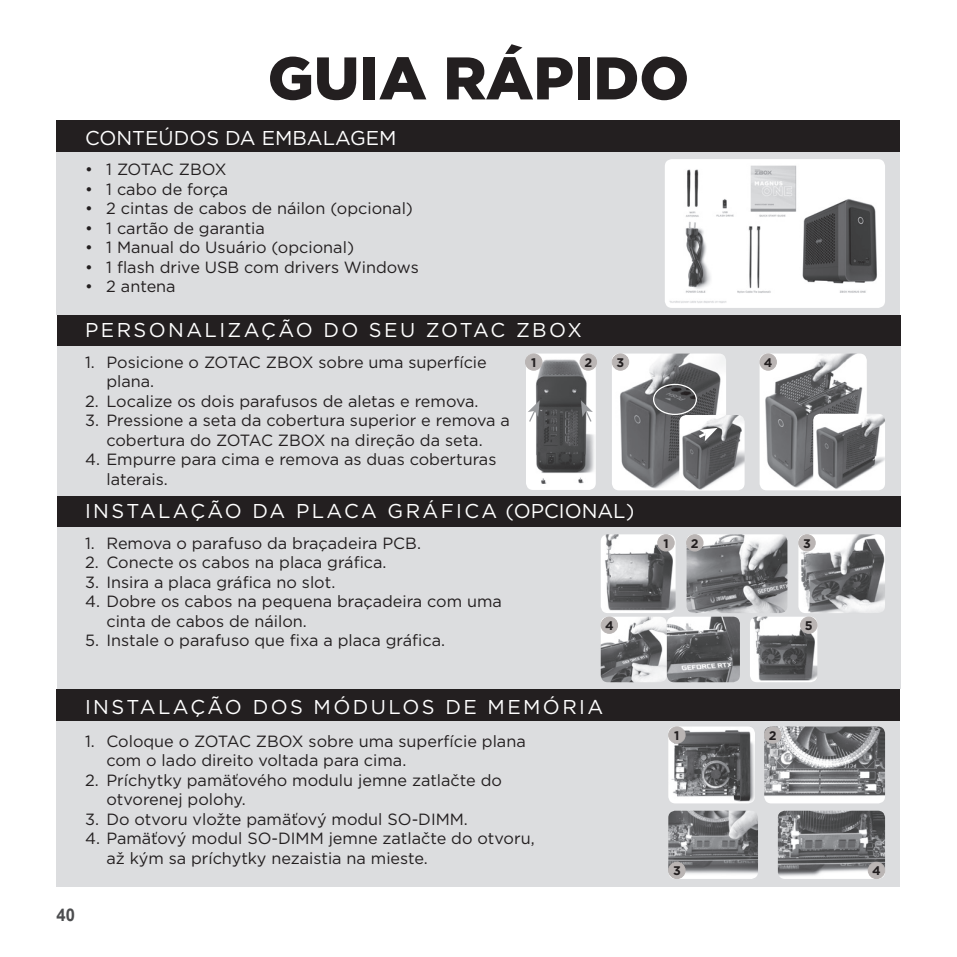
<style>
.page{position:relative;width:957px;height:957px;background:#fff}
.page>*{position:absolute;margin:0;border:0;box-sizing:border-box;transform-origin:0 0}
.t1{font:900 60px "Gotham";color:#231f20}
.t2{font:20px "Gotham";letter-spacing:.12em;color:#fff}
.t3{font:700 17.5px "Arial";color:#4c4d4f;scale:.95 1}
.t4{font:16.25px/19.5px "Gotham";color:#231f20}
.t5{font:700 12.5px "Gotham";color:#231f20}
</style>
<div class="page">
<div style="left:57px;top:120px;width:843px;height:32px;background:#231f20"></div>
<div style="left:57px;top:315px;width:843px;height:32px;background:#231f20"></div>
<div style="left:57px;top:347px;width:843px;height:149px;background:#dcdddf"></div>
<div style="left:57px;top:152px;width:843px;height:163px;background:#dcdddf"></div>
<div style="left:57px;top:496px;width:843px;height:31px;background:#231f20"></div>
<div style="left:57px;top:527px;width:843px;height:162px;background:#dcdddf"></div>
<div style="left:57px;top:689px;width:843px;height:32px;background:#231f20"></div>
<div style="left:57px;top:721px;width:843px;height:165px;background:#dcdddf"></div>
<img style="left:601px;top:534px;width:74px;height:79px">
<img style="left:686px;top:534px;width:101px;height:79px">
<img style="left:798px;top:534px;width:87px;height:79px">
<img style="left:601px;top:616px;width:139px;height:66px">
<img style="left:750px;top:616px;width:67px;height:66px">
<div style="left:658px;top:535px;width:16px;height:16px;background:#bab5b4;border-radius:50%"></div>
<div style="left:657px;top:534px;width:17px;height:17px;border:1px solid #bab5b4;border-radius:50%"></div>
<div style="left:686px;top:535px;width:17px;height:16px;background:#bab5b4;border-radius:50%"></div>
<div style="left:686px;top:534px;width:17px;height:17px;border:1px solid #bab5b4;border-radius:50%"></div>
<div style="left:799px;top:535px;width:16px;height:16px;background:#bab5b4;border-radius:50%"></div>
<div style="left:798px;top:534px;width:17px;height:17px;border:1px solid #bab5b4;border-radius:50%"></div>
<div style="left:601px;top:617px;width:16px;height:16px;background:#bab5b4;border-radius:50%"></div>
<div style="left:601px;top:616px;width:17px;height:17px;border:1px solid #bab5b4;border-radius:50%"></div>
<div style="left:800px;top:617px;width:17px;height:16px;background:#bab5b4;border-radius:50%"></div>
<div style="left:800px;top:616px;width:17px;height:17px;border:1px solid #bab5b4;border-radius:50%"></div>
<img style="left:665px;top:159px;width:220px;height:149px">
<img style="left:668px;top:726px;width:87px;height:77px">
<img style="left:764px;top:726px;width:121px;height:77px">
<img style="left:668px;top:810px;width:90px;height:69px">
<img style="left:778px;top:810px;width:107px;height:69px">
<div style="left:668px;top:727px;width:17px;height:16px;background:#bab5b4;border-radius:50%"></div>
<div style="left:668px;top:726px;width:17px;height:17px;border:1px solid #bab5b4;border-radius:50%"></div>
<div style="left:764px;top:727px;width:17px;height:16px;background:#bab5b4;border-radius:50%"></div>
<div style="left:764px;top:726px;width:17px;height:17px;border:1px solid #bab5b4;border-radius:50%"></div>
<div style="left:668px;top:862px;width:17px;height:16px;background:#bab5b4;border-radius:50%"></div>
<div style="left:668px;top:862px;width:17px;height:17px;border:1px solid #bab5b4;border-radius:50%"></div>
<div style="left:868px;top:862px;width:16px;height:16px;background:#bab5b4;border-radius:50%"></div>
<div style="left:868px;top:862px;width:17px;height:17px;border:1px solid #bab5b4;border-radius:50%"></div>
<img style="left:526px;top:353px;width:70px;height:137px">
<img style="left:612px;top:353px;width:114px;height:137px">
<img style="left:653px;top:384px;width:43px;height:30px">
<div style="left:653px;top:384px;width:44px;height:31px;border:1px solid #fff;border-radius:50%"></div>
<img style="left:679px;top:415px;width:65px;height:75px">
<img style="left:759px;top:353px;width:108px;height:137px">
<img style="left:813px;top:414px;width:72px;height:76px">
<div style="left:525px;top:354px;width:17px;height:16px;background:#bab5b4;border-radius:50%"></div>
<div style="left:525px;top:353px;width:17px;height:17px;border:1px solid #bab5b4;border-radius:50%"></div>
<div style="left:580px;top:354px;width:16px;height:16px;background:#bab5b4;border-radius:50%"></div>
<div style="left:580px;top:353px;width:17px;height:17px;border:1px solid #bab5b4;border-radius:50%"></div>
<svg style="left:581px;top:400px;width:12px;height:23px"></svg>
<svg style="left:696px;top:428px;width:21px;height:13px"></svg>
<div style="left:612px;top:354px;width:16px;height:16px;background:#bab5b4;border-radius:50%"></div>
<div style="left:612px;top:353px;width:17px;height:17px;border:1px solid #bab5b4;border-radius:50%"></div>
<div style="left:760px;top:354px;width:16px;height:16px;background:#bab5b4;border-radius:50%"></div>
<div style="left:759px;top:353px;width:18px;height:17px;border:1px solid #bab5b4;border-radius:50%"></div>
<svg style="left:526px;top:398px;width:14px;height:25px"></svg>
<h1 class="t1" style="left:268px;top:37px;width:423px">GUIA RÁPIDO</h1>
<p class="t2" style="left:85px;top:125px;width:16px">CONTE</p>
<p class="t2" style="left:159px;top:125px;width:31px">ÚDOS</p>
<p class="t2" style="left:225px;top:125px;width:126px">DA EM BALAGEM</p>
<p class="t4" style="left:85px;top:160px;width:44px">• 1 ZOTAC</p>
<p class="t4" style="left:179px;top:160px;width:49px">ZBOX</p>
<p class="t4" style="left:85px;top:179px;width:145px">• 1 cabo de força</p>
<p class="t4" style="left:85px;top:199px;width:329px">• 2 cintas de cabos de náilon (opcional)</p>
<p class="t4" style="left:85px;top:218px;width:181px">• 1 cartão de garantia</p>
<p class="t4" style="left:85px;top:238px;width:270px">• 1 Manual do Usuário (opcional)</p>
<p class="t4" style="left:85px;top:257px;width:335px">• 1 flash drive US B com drivers Windows</p>
<p class="t4" style="left:85px;top:277px;width:92px">• 2 antena</p>
<p class="t2" style="left:85px;top:317px;width:18px">PERSONA</p>
<p class="t2" style="left:204px;top:317px;width:29px">LIZA</p>
<p class="t2" style="left:261px;top:317px;width:79px">ÇÃO DO</p>
<p class="t2" style="left:369px;top:317px;width:16px">SEU</p>
<p class="t2" style="left:426px;top:317px;width:17px">ZOTAC</p>
<p class="t2" style="left:516px;top:317px;width:67px">ZBOX</p>
<p class="t4" style="left:85px;top:352px;width:131px">1. Posicione o ZOTAC</p>
<p class="t4" style="left:266px;top:352px;width:223px">ZBOX sobre uma superfície</p>
<p class="t4" style="left:106px;top:371px;width:49px">plana.</p>
<p class="t4" style="left:85px;top:391px;width:395px">2. Localize os dois parafusos de aletas e remova.</p>
<p class="t4" style="left:106px;top:410px;width:405px;text-indent:-21px">3. Pressione a seta da cobertura superior e remova a cobertura do ZOTAC</p>
<p class="t4" style="left:278px;top:430px;width:206px">ZBOX na direção da seta.</p>
<p class="t4" style="left:106px;top:449px;width:391px;text-indent:-21px">4. Empurre para cima e remova as duas coberturas laterais.</p>
<p class="t5" style="left:531px;top:354px;width:7px">1</p>
<p class="t5" style="left:584px;top:354px;width:9px">2</p>
<p class="t5" style="left:616px;top:354px;width:9px">3</p>
<p class="t5" style="left:764px;top:354px;width:10px">4</p>
<p class="t2" style="left:85px;top:498px;width:15px">INSTA</p>
<p class="t2" style="left:158px;top:498px;width:111px">LAÇÃO DA</p>
<p class="t2" style="left:296px;top:498px;width:48px">PLACA</p>
<p class="t2" style="left:387px;top:498px;width:83px">GRÁFICA</p>
<p class="t2" style="left:505px;top:498px;width:23px">(OPCIONA</p>
<p class="t2" style="left:613px;top:498px;width:23px">L)</p>
<p class="t4" style="left:85px;top:533px;width:337px">1. Remova o parafuso da braçadeira PCB.</p>
<p class="t4" style="left:85px;top:552px;width:303px">2. Conecte os cabos na placa gráfica.</p>
<p class="t4" style="left:85px;top:572px;width:252px">3. I nsira a placa gráfica no slot.</p>
<p class="t4" style="left:106px;top:591px;width:397px;text-indent:-21px">4. Dobre os cabos na pequena braçadeira com uma cinta de cabos de náilon.</p>
<p class="t4" style="left:85px;top:630px;width:361px">5. I nstale o parafuso que fixa a placa gráfica.</p>
<p class="t5" style="left:663px;top:535px;width:7px">1</p>
<p class="t5" style="left:691px;top:535px;width:9px">2</p>
<p class="t5" style="left:803px;top:535px;width:9px">3</p>
<p class="t5" style="left:605px;top:617px;width:10px">4</p>
<p class="t5" style="left:805px;top:617px;width:9px">5</p>
<p class="t2" style="left:85px;top:693px;width:15px">INSTA</p>
<p class="t2" style="left:158px;top:693px;width:112px">LAÇÃO DOS</p>
<p class="t2" style="left:314px;top:693px;width:105px">MÓDULOS</p>
<p class="t2" style="left:445px;top:693px;width:16px">DE</p>
<p class="t2" style="left:487px;top:693px;width:18px">MEM</p>
<p class="t2" style="left:543px;top:693px;width:34px">ÓRIA</p>
<p class="t4" style="left:85px;top:730px;width:122px">1. Coloque o ZOTAC</p>
<p class="t4" style="left:106px;top:730px;width:421px;text-indent:150px">ZBOX sobre uma superfície plana com o lado direito voltada para cima.</p>
<p class="t4" style="left:106px;top:769px;width:397px;text-indent:-21px">2. Príchytky pamäťového modulu jemne zatlačte do otvorenej polohy.</p>
<p class="t4" style="left:85px;top:808px;width:345px">3. Do otvoru vložte pamäťový modul SO-DIMM</p>
<p class="t4" style="left:464px;top:808px;width:5px">.</p>
<p class="t4" style="left:85px;top:828px;width:205px">4. Pamäťový modul SO-DIMM</p>
<p class="t4" style="left:106px;top:828px;width:430px;text-indent:222px">jemne zatlačte do otvoru, až kým sa príchytky nezaistia na mieste.</p>
<p class="t3" style="left:57px;top:903px;width:21px">40</p>
<p class="t5" style="left:674px;top:727px;width:7px">1</p>
<p class="t5" style="left:769px;top:727px;width:9px">2</p>
<p class="t5" style="left:673px;top:862px;width:9px">3</p>
<p class="t5" style="left:872px;top:862px;width:10px">4</p>
</div>
